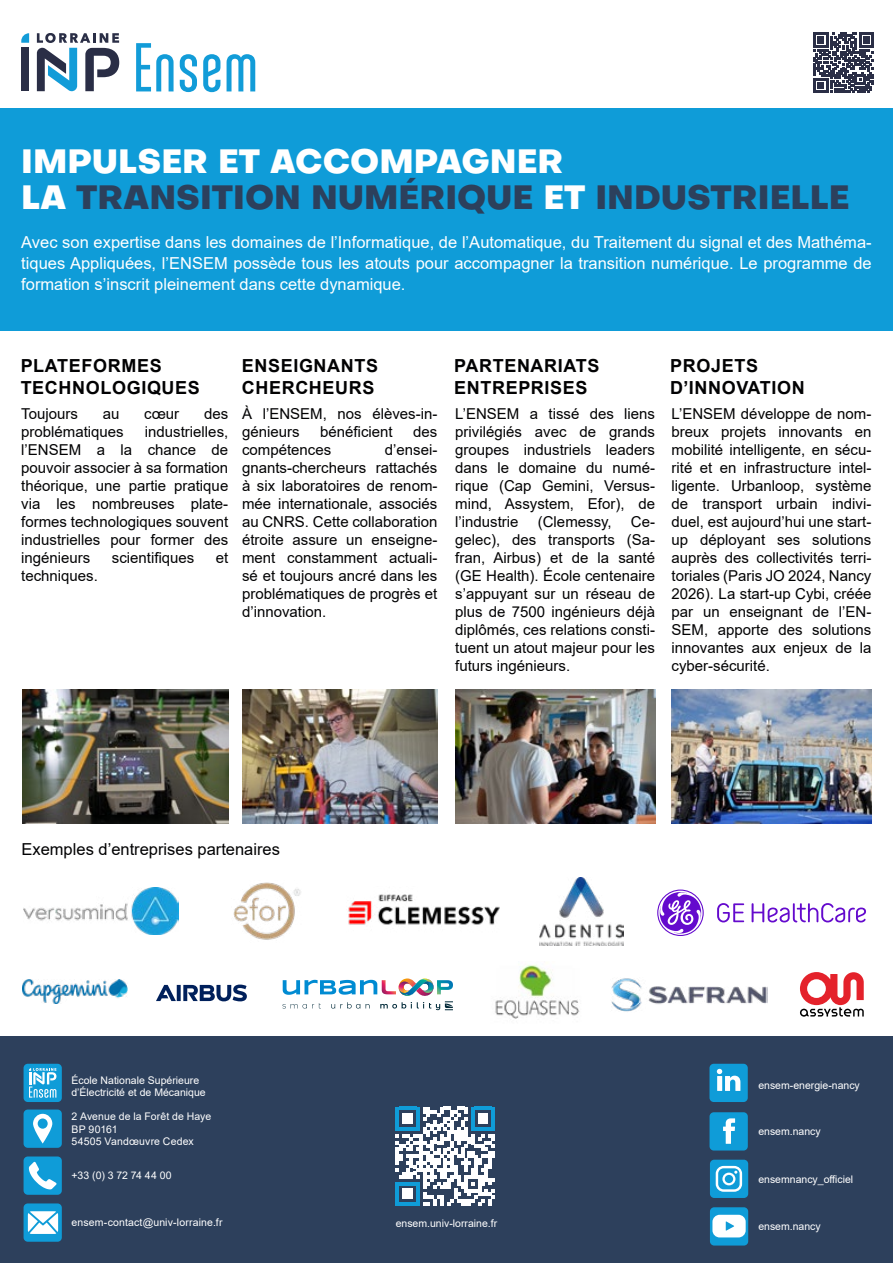
<style>
.page{position:relative;width:893px;height:1263px;background:#fff}
.page>*{position:absolute;margin:0;border:0;box-sizing:border-box;transform-origin:0 0}
.t1{font:800 33px/36px "Objective";color:#2c405c}
.t2{font:700 18px/21.6px "Arial";letter-spacing:.035em;color:#020203}
.t3{font:16.5px/21px "Arial";color:#fff;text-align:justify}
.t4{font:16.5px "Arial";color:#020203}
.t5{font:15px/18px "Arial";color:#020203;text-align:justify}
.t6{font:10.5px/12.6px "Arial";color:#fff}
.s1{color:#fff}
</style>
<div class="page">
<svg style="left:813px;top:33px;width:60px;height:60px"></svg>
<div style="left:0;top:1037px;width:893px;height:226px;background:#2d405c"></div>
<div style="left:0;top:108px;width:893px;height:222px;background:#0f9cd8"></div>
<div style="left:24px;top:1064px;width:38px;height:38px;background:#0f9cd8;border-radius:4px"></div>
<div style="left:709px;top:1112px;width:39px;height:38px;background:#0f9cd8;border-radius:4px"></div>
<div style="left:710px;top:1207px;width:38px;height:38px;background:#0f9cd8;border-radius:4px"></div>
<div style="left:710px;top:1160px;width:38px;height:38px;background:#0f9cd8;border-radius:4px"></div>
<div style="left:709px;top:1064px;width:39px;height:38px;background:#0f9cd8;border-radius:4px"></div>
<div style="left:24px;top:1109px;width:38px;height:39px;background:#0f9cd8;border-radius:4px"></div>
<div style="left:24px;top:1156px;width:38px;height:39px;background:#0f9cd8;border-radius:4px"></div>
<div style="left:24px;top:1203px;width:38px;height:39px;background:#0f9cd8;border-radius:4px"></div>
<svg style="left:136px;top:43px;width:38px;height:48px"></svg>
<svg style="left:180px;top:54px;width:17px;height:38px"></svg>
<svg style="left:203px;top:54px;width:17px;height:38px"></svg>
<svg style="left:227px;top:54px;width:28px;height:37px"></svg>
<div style="left:21px;top:48px;width:8px;height:43px;background:#2a2e46"></div>
<svg style="left:21px;top:33px;width:8px;height:10px"></svg>
<svg style="left:37px;top:33px;width:82px;height:58px"></svg>
<svg style="left:33px;top:1114px;width:19px;height:29px"></svg>
<svg style="left:29px;top:1162px;width:28px;height:27px"></svg>
<svg style="left:28px;top:1211px;width:30px;height:23px"></svg>
<svg style="left:29px;top:1068px;width:27px;height:30px"></svg>
<svg style="left:723px;top:1118px;width:12px;height:26px"></svg>
<svg style="left:717px;top:1069px;width:23px;height:22px"></svg>
<svg style="left:712px;top:1215px;width:34px;height:22px"></svg>
<svg style="left:716px;top:1166px;width:26px;height:26px"></svg>
<svg style="left:396px;top:1106px;width:99px;height:100px"></svg>
<img style="left:455px;top:689px;width:200px;height:134px">
<img style="left:672px;top:690px;width:200px;height:133px">
<img style="left:242px;top:690px;width:195px;height:133px">
<img style="left:22px;top:690px;width:206px;height:133px">
<img style="left:22px;top:980px;width:105px;height:23px">
<svg style="left:800px;top:972px;width:64px;height:45px"></svg>
<img style="left:348px;top:894px;width:152px;height:31px">
<svg style="left:657px;top:889px;width:209px;height:47px"></svg>
<img style="left:611px;top:978px;width:157px;height:34px">
<svg style="left:282px;top:978px;width:171px;height:32px"></svg>
<img style="left:495px;top:965px;width:85px;height:54px">
<img style="left:23px;top:887px;width:155px;height:47px">
<img style="left:233px;top:882px;width:68px;height:58px">
<img style="left:540px;top:878px;width:83px;height:68px">
<svg style="left:156px;top:984px;width:91px;height:17px"></svg>
<h1 class="t1" style="left:21px;top:142px;width:830px"><span class="s1">IMPULSER ET ACCOMPAGNER<br>LA</span> TRANSITION NUMÉRIQUE <span class="s1">ET</span> INDUSTRIELLE</h1>
<p class="t3" style="left:21px;top:232px;width:852px">Avec son expertise dans les domaines de l’Informatique, de l’Automatique, du Traitement du signal et des Mathéma&shy;tiques Appliquées, l’ENSEM possède tous les atouts pour accompagner la transition numérique. Le programme de formation s’inscrit pleinement dans cette dynamique.</p>
<p class="t2" style="left:21px;top:355px;width:181px">PLATEFORMES<br>TECHNOLOGIQUES</p>
<p class="t2" style="left:242px;top:355px;width:138px">ENSEIGNANTS<br>CHERCHEURS</p>
<p class="t2" style="left:454px;top:355px;width:147px">PARTENARIATS<br>ENTREPRISES</p>
<p class="t2" style="left:670px;top:355px;width:136px">PROJETS<br>D’INNOVATION</p>
<p class="t5" style="left:672px;top:405px;width:201px">L’ENSEM développe de nom&shy;breux projets innovants en mobilité intelligente, en sécu&shy;rité et en infrastructure intel&shy;ligente. Urbanloop, système de transport urbain indivi&shy;duel, est aujourd’hui une start&shy;up déployant ses solutions auprès des collectivités terri&shy;toriales (Paris JO 2024, Nancy 2026). La start-up Cybi, créée par un enseignant de l’EN-SEM, apporte des solutions innovantes aux enjeux de la cyber-sécurité.</p>
<p class="t5" style="left:242px;top:405px;width:197px">À l’ENSEM, nos élèves-in&shy;génieurs</p>
<p class="t5" style="left:455px;top:405px;width:201px">L’ENSEM a tissé des liens privilégiés avec de grands groupes industriels leaders dans le domaine du numé&shy;rique (Cap Gemini, Versus&shy;mind, Assystem, Efor), de l’industrie</p>
<p class="t5" style="left:21px;top:405px;width:58px">Toujours</p>
<p class="t5" style="left:103px;top:405px;width:18px">au</p>
<p class="t5" style="left:144px;top:405px;width:36px">cœur</p>
<p class="t5" style="left:204px;top:405px;width:26px">des</p>
<p class="t5" style="left:21px;top:423px;width:104px">problématiques</p>
<p class="t5" style="left:320px;top:423px;width:74px">bénéficient</p>
<p class="t5" style="left:413px;top:423px;width:26px">des</p>
<p class="t5" style="left:242px;top:441px;width:91px">compétences</p>
<p class="t5" style="left:21px;top:423px;width:209px;text-indent:124px">industrielles, l’ENSEM a la chance de pouvoir associer à sa formation théorique, une partie pratique via les nombreuses plate&shy;formes technologiques souvent industrielles pour former des ingénieurs</p>
<p class="t5" style="left:242px;top:441px;width:197px;text-indent:143px">d’ensei&shy;gnants-chercheurs rattachés à six laboratoires de renom&shy;mée internationale, associés au CNRS. Cette collaboration étroite assure un enseigne&shy;ment constamment actuali&shy;sé et toujours ancré dans les problématiques de progrès et d’innovation.</p>
<p class="t5" style="left:455px;top:513px;width:201px;text-indent:176px">Ce&shy;gelec), des transports (Sa&shy;fran, Airbus) et de la santé (GE Health). École centenaire s’appuyant sur un réseau de plus de 7500 ingénieurs déjà diplômés, ces relations consti&shy;tuent un atout majeur pour les futurs ingénieurs.</p>
<p class="t5" style="left:538px;top:513px;width:75px">(Clemessy,</p>
<p class="t5" style="left:112px;top:549px;width:84px">scientifiques</p>
<p class="t5" style="left:216px;top:549px;width:14px">et</p>
<p class="t5" style="left:21px;top:567px;width:78px">techniques.</p>
<p class="t4" style="left:21px;top:838px;width:260px">Exemples d’entreprises partenaires</p>
<p class="t6" style="left:71px;top:1074px;width:136px">École Nationale Supérieure d’Électricité et de Mécanique</p>
<p class="t6" style="left:758px;top:1079px;width:103px">ensem-energie-nancy</p>
<p class="t6" style="left:71px;top:1110px;width:141px">2 Avenue de la Forêt de Haye<br>BP 90161<br>54505 Vandœuvre Cedex</p>
<p class="t6" style="left:71px;top:1169px;width:102px">+33 (0) 3 72 74 44 00</p>
<p class="t6" style="left:71px;top:1216px;width:153px">ensem-contact@univ-lorraine.fr</p>
<p class="t6" style="left:396px;top:1217px;width:103px">ensem.univ-lorraine.fr</p>
<p class="t6" style="left:758px;top:1125px;width:64px">ensem.nancy</p>
<p class="t6" style="left:758px;top:1173px;width:96px">ensemnancy_officiel</p>
<p class="t6" style="left:758px;top:1220px;width:64px">ensem.nancy</p>
</div>
